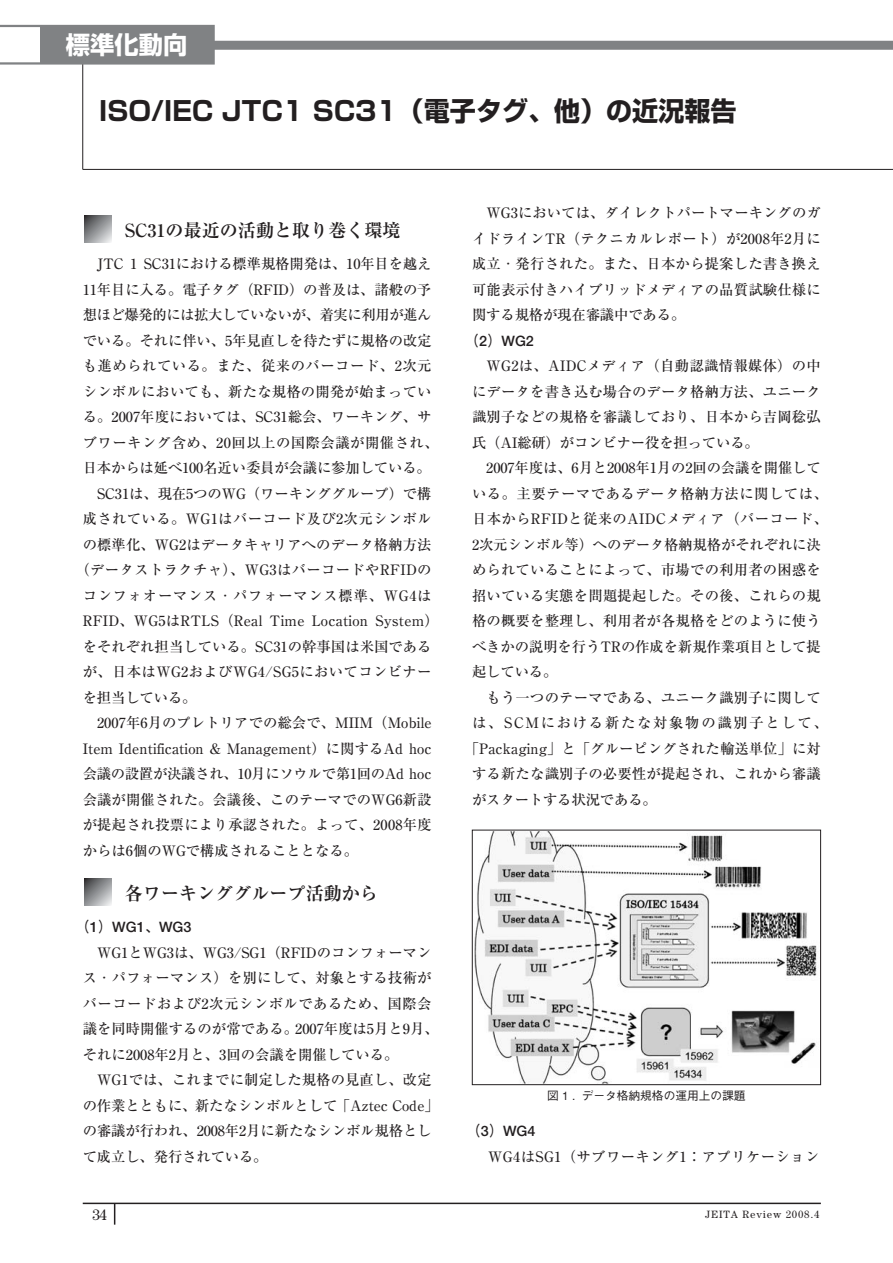
<style>
.page{position:relative;width:893px;height:1263px;background:#fff}
.page>*{position:absolute;margin:0;border:0;box-sizing:border-box;transform-origin:0 0}
.t1{font:700 26.55px "Shin Go";color:#231f20}
.t2{font:700 24.3px "Shin Go";color:#fff}
.t3{font:700 18px "Ryumin";color:#231f20}
.t4{font:15px "Century SSK";color:#231f20}
.t5{font:500 14.4px/25.5px "Ryumin";letter-spacing:.005em;color:#231f20}
.t6{font:500 14.4px "Ryumin";letter-spacing:.025em;color:#231f20}
.t7{font:500 14.4px "Ryumin";letter-spacing:.035em;color:#231f20}
.t8{font:500 14.4px "Ryumin";letter-spacing:-.02em;color:#231f20}
.t9{font:500 14.4px "Ryumin";letter-spacing:-.03em;color:#231f20}
.t10{font:500 14.4px "Ryumin";letter-spacing:.05em;color:#231f20}
.t11{font:500 14.4px "Ryumin";letter-spacing:.12em;color:#231f20}
.t12{font:700 14.4px "Futo Go B101";color:#231f20}
.t13{font:500 11.7px "Gothic BBB";color:#231f20}
.t14{font:10.5px "Century SSK";letter-spacing:.09em;color:#231f20}
</style>
<div class="page">
<div style="left:0;top:41px;width:892px;height:9px;background:#808284"></div>
<hr style="left:82px;top:42px;width:1px;height:127px;background:#231f20">
<hr style="left:83px;top:169px;width:809px;height:1px;background:#231f20">
<svg style="left:0;top:25px;width:215px;height:40px"></svg>
<svg style="left:84px;top:879px;width:27px;height:27px"></svg>
<svg style="left:84px;top:216px;width:27px;height:27px"></svg>
<hr style="left:83px;top:1203px;width:737px;height:1px;background:#231f20">
<svg style="left:114px;top:1204px;width:1px;height:21px"></svg>
<img style="left:474px;top:832px;width:343px;height:251px">
<div style="left:472px;top:830px;width:348px;height:255px;border:1px solid #231f20"></div>
<h2 class="t2" style="left:66px;top:36px;width:123px">標準化動向</h2>
<h1 class="t1" style="left:99px;top:101px;width:639px">ISO/IEC JTC1 SC31（電子タグ、他）の近況報告</h1>
<p class="t3" style="left:125px;top:224px;width:277px">SC31の最近の活動と取り巻く環境</p>
<p class="t5" style="left:97px;top:253px;width:336px">JTC 1 SC31における標準規格開発は、10年目を越え</p>
<p class="t5" style="left:83px;top:279px;width:350px">11年目に入る。電子タグ（RFID）の普及は、諸般の予</p>
<p class="t9" style="left:83px;top:310px;width:350px">想ほど爆発的には拡大していないが、着実に利用が進ん</p>
<p class="t5" style="left:83px;top:330px;width:350px">でいる。それに伴い、5年見直しを待たずに規格の改定</p>
<p class="t7" style="left:83px;top:361px;width:350px">も進められている。また、従来のバーコード、2次元</p>
<p class="t5" style="left:83px;top:381px;width:350px">シンボルにおいても、新たな規格の開発が始まってい</p>
<p class="t5" style="left:83px;top:406px;width:350px">る。2007年度においては、SC31総会、ワーキング、サ</p>
<p class="t7" style="left:83px;top:437px;width:357px">ブワーキング含め、20回以上の国際会議が開催され、</p>
<p class="t5" style="left:83px;top:457px;width:349px">日本からは延べ100名近い委員が会議に参加している。</p>
<p class="t5" style="left:97px;top:483px;width:336px">SC31は、現在5つのWG（ワーキンググループ）で構</p>
<p class="t6" style="left:83px;top:514px;width:350px">成されている。WG1はバーコード及び2次元シンボル</p>
<p class="t5" style="left:83px;top:534px;width:350px">の標準化、WG2はデータキャリアへのデータ格納方法</p>
<p class="t6" style="left:76px;top:565px;width:357px">（データストラクチャ）、WG3はバーコードやRFIDの</p>
<p class="t10" style="left:83px;top:590px;width:350px">コンフォオーマンス・パフォーマンス標準、WG4は</p>
<p class="t5" style="left:83px;top:610px;width:357px">RFID、WG5はRTLS（Real Time Location System）</p>
<p class="t5" style="left:83px;top:636px;width:350px">をそれぞれ担当している。SC31の幹事国は米国である</p>
<p class="t6" style="left:83px;top:667px;width:350px">が、日本はWG2およびWG4/SG5においてコンビナー</p>
<p class="t5" style="left:83px;top:687px;width:115px">を担当している。</p>
<p class="t5" style="left:97px;top:712px;width:336px">2007年6月のプレトリアでの総会で、MIIM（Mobile</p>
<p class="t5" style="left:83px;top:738px;width:350px">Item Identification &amp; Management）に関するAd hoc</p>
<p class="t8" style="left:83px;top:769px;width:350px">会議の設置が決議され、10月にソウルで第1回のAd hoc</p>
<p class="t5" style="left:83px;top:789px;width:350px">会議が開催された。会議後、このテーマでのWG6新設</p>
<p class="t5" style="left:83px;top:814px;width:350px">が提起され投票により承認された。よって、2008年度</p>
<p class="t5" style="left:83px;top:840px;width:277px">からは6個のWGで構成されることとなる。</p>
<p class="t3" style="left:125px;top:887px;width:254px">各ワーキンググループ活動から</p>
<p class="t12" style="left:76px;top:921px;width:117px">（1）WG1、WG3</p>
<p class="t5" style="left:83px;top:942px;width:357px;text-indent:14px">WG1とWG3は、WG3/SG1（RFIDのコンフォーマンス・パフォーマンス）を別にして、対象とする技術がバーコードおよび2次元シンボルであるため、国際会議を同時開催するのが常である。2007年度は5月と9月、それに2008年2月と、3回の会議を開催している。</p>
<p class="t5" style="left:83px;top:1069px;width:357px;text-indent:14px">WG1では、これまでに制定した規格の見直し、改定の作業とともに、新たなシンボルとして「Aztec Code」の審議が行われ、2008年2月に新たなシンボル規格として成立し、発行されている。</p>
<p class="t5" style="left:472px;top:202px;width:350px;text-align:justify;text-indent:14px">WG3においては、ダイレクトパートマーキングのガイドラインTR（テクニカルレポート）が2008年2月に成立・発行された。また、日本から提案した書き換え可能表示付きハイブリッドメディアの品質試験仕様に関する規格が現在審議中である。</p>
<p class="t12" style="left:465px;top:335px;width:71px">（2）WG2</p>
<p class="t5" style="left:472px;top:355px;width:350px;text-align:justify;text-indent:15px">WG2は、AIDCメディア（自動認識情報媒体）の中にデータを書き込む場合のデータ格納方法、ユニーク識別子などの規格を審議しており、日本から吉岡稔弘氏（AI総研）がコンビナー役を担っている。</p>
<p class="t5" style="left:472px;top:457px;width:357px;text-indent:14px">2007年度は、6月と2008年1月の2回の会議を開催している。主要テーマであるデータ格納方法に関しては、日本からRFIDと従来のAIDCメディア（バーコード、<br>2次元シンボル等）へのデータ格納規格がそれぞれに決められていることによって、市場での利用者の困惑を招いている実態を問題提起した。その後、これらの規格の概要を整理し、利用者が各規格をどのように使うべきかの説明を行うTRの作成を新規作業項目として提起している。</p>
<p class="t5" style="left:486px;top:687px;width:336px">もう一つのテーマである、ユニーク識別子に関して</p>
<p class="t11" style="left:472px;top:718px;width:357px">は、SCMにおける新たな対象物の識別子として、</p>
<p class="t5" style="left:465px;top:738px;width:357px">「Packaging」と「グルーピングされた輸送単位」に対</p>
<p class="t5" style="left:472px;top:763px;width:350px">する新たな識別子の必要性が提起され、これから審議</p>
<p class="t5" style="left:472px;top:789px;width:186px">がスタートする状況である。</p>
<p class="t13" style="left:547px;top:1092px;width:200px">図 1 . データ格納規格の運用上の課題</p>
<p class="t12" style="left:466px;top:1125px;width:71px">（3）WG4</p>
<p class="t6" style="left:488px;top:1151px;width:332px">WG4はSG1（サブワーキング1：アプリケーション</p>
<p class="t4" style="left:93px;top:1209px;width:15px">34</p>
<p class="t14" style="left:705px;top:1211px;width:116px">JEITA Review 2008.4</p>
</div>
